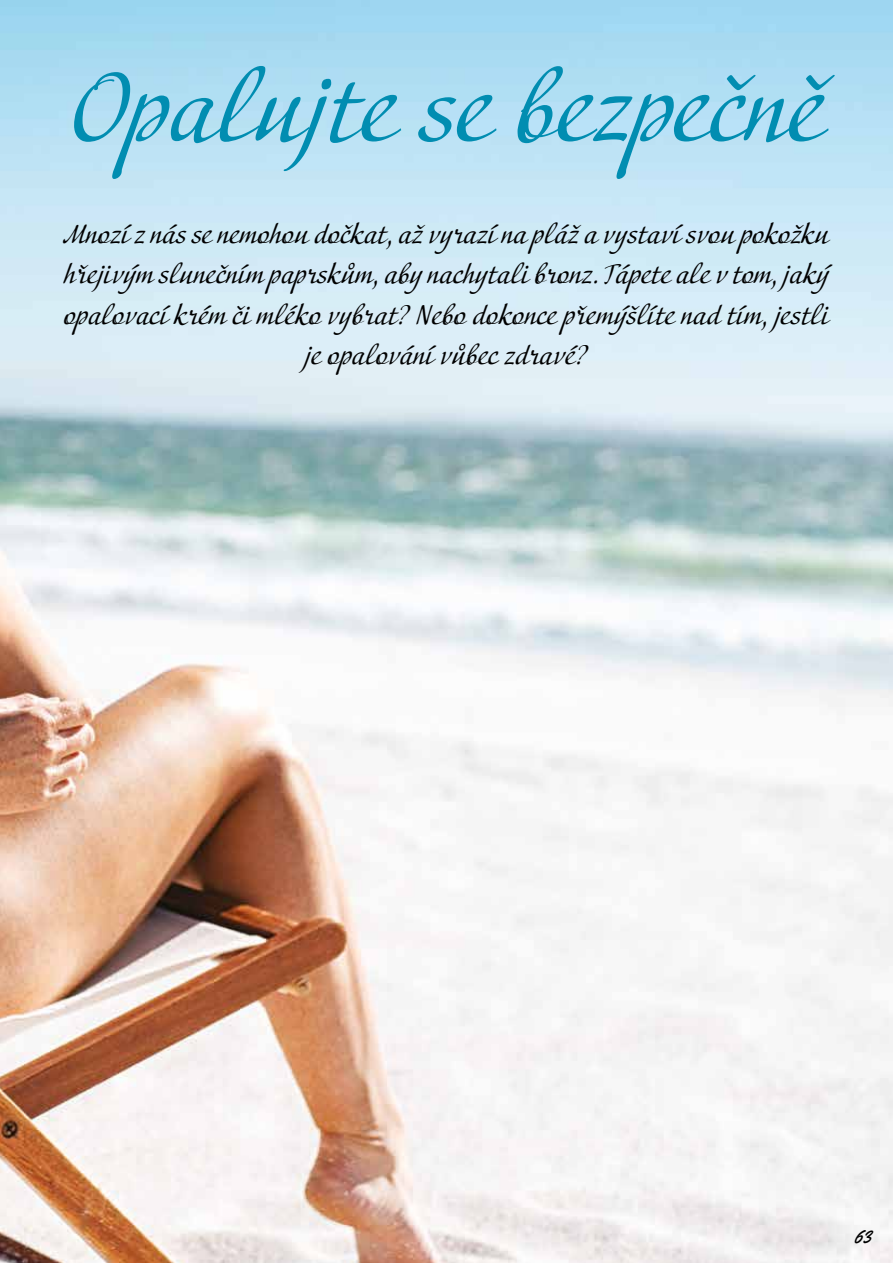
<style>
.page{position:relative;width:893px;height:1263px;background:#fff}
.page>*{position:absolute;margin:0;border:0;box-sizing:border-box;transform-origin:0 0}
.t1{font:96px "Adventure";color:#018db1}
.t2{font:27px/40.5px "Adventure";color:#000;text-align:center}
.t3{font:21px "Yellowtail";color:#000}
</style>
<div class="page">
<img style="left:0;top:0;width:893px;height:1263px">
<h1 class="t1" style="left:69px;top:50px;width:757px">Opalujte se bezpečně</h1>
<p class="t2" style="left:64px;top:216px;width:767px">Mnozí z nás se nemohou dočkat, až vyrazí na pláž a vystaví svou pokožku hřejivým slunečním paprskům, aby nachytali bronz. Tápete ale v tom, jaký opalovací krém či mléko vybrat? Nebo dokonce přemýšlíte nad tím, jestli je opalování vůbec zdravé?</p>
<p class="t3" style="left:854px;top:1222px;width:19px">63</p>
</div>
